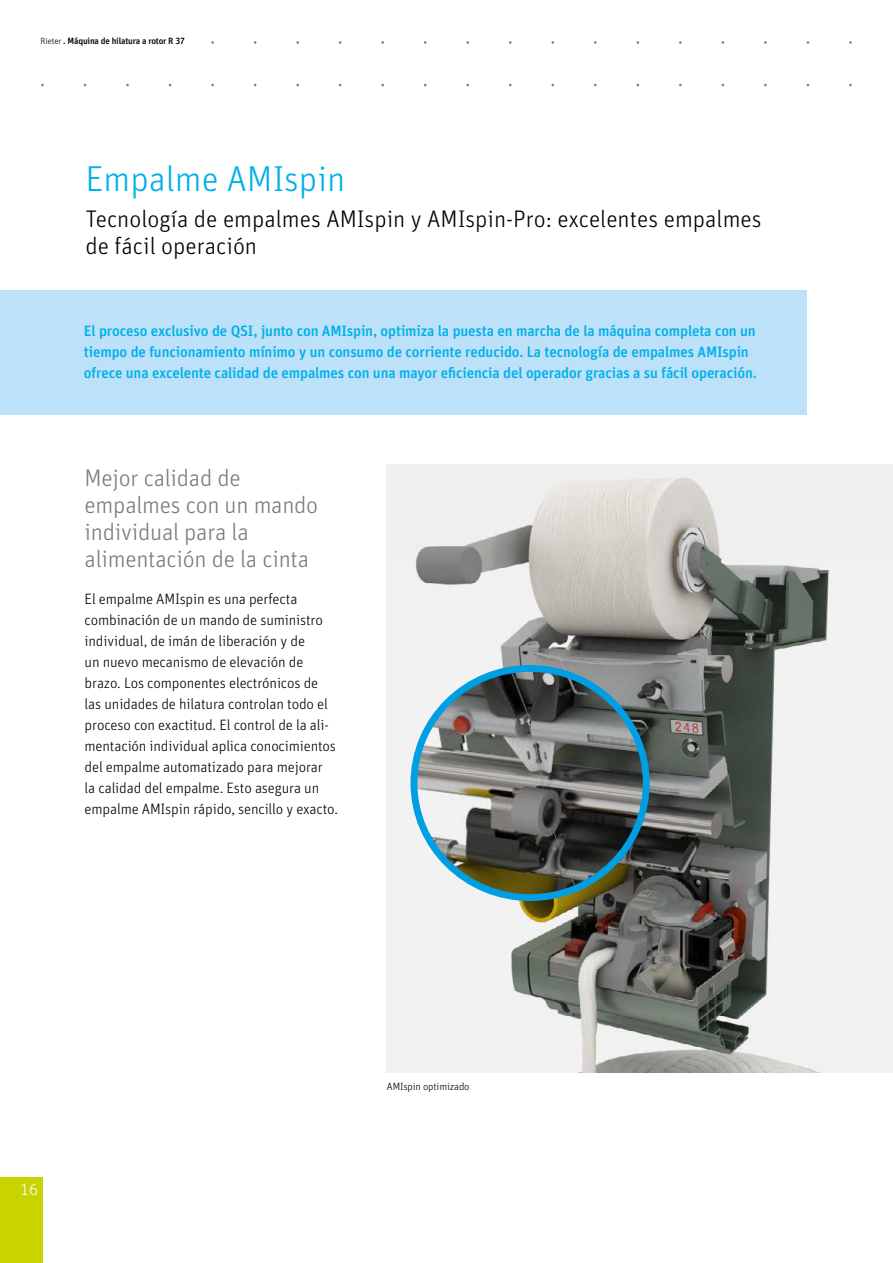
<style>
.page{position:relative;width:893px;height:1263px;background:#fff}
.page>*{position:absolute;margin:0;border:0;box-sizing:border-box;transform-origin:0 0}
.t1{font:300 36px "Unit Pro";color:#00b0e9}
.t2{font:300 24px/26.2px "Unit Pro";color:#000}
.t3{font:300 24px/27px "Unit Pro";letter-spacing:-.01em;color:#7c7b7b}
.t4{font:300 16.5px "Unit Pro";color:#fff}
.t5{font:300 15px/21px "Unit Pro";letter-spacing:-.01em;color:#000}
.t6{font:500 15px/21px "Unit Pro";letter-spacing:-.01em;color:#00b0e9}
.t7{font:300 10.5px "Unit Pro";letter-spacing:-.01em;color:#000}
.t8{font:500 9px "Unit Pro";letter-spacing:-.02em;color:#000}
.s1{font-weight:300}
</style>
<div class="page">
<img style="left:386px;top:464px;width:507px;height:609px">
<img style="left:414px;top:668px;width:232px;height:229px">
<div style="left:410px;top:665px;width:240px;height:236px;border:7px solid #009fe3;border-radius:50%"></div>
<div style="left:0;top:290px;width:806px;height:125px;background:#bce1f8"></div>
<div style="left:0;top:1178px;width:43px;height:85px;background:#c8d300"></div>
<p class="t8" style="left:41px;top:34px;width:146px"><span class="s1">Rieter</span> . Máquina de hilatura a rotor R 37</p>
<h1 class="t1" style="left:85px;top:153px;width:261px">Empalme AMIspin</h1>
<h2 class="t2" style="left:85px;top:205px;width:678px">Tecnología de empalmes AMIspin y AMIspin-Pro: excelentes empalmes de fácil operación</h2>
<p class="t6" style="left:84px;top:319px;width:674px">El proceso exclusivo de QSI, junto con AMIspin, optimiza la puesta en marcha de la máquina completa con un tiempo de funcionamiento mínimo y un consumo de corriente reducido. La tecnología de empalmes AMIspin ofrece una excelente calidad de empalmes con una mayor eficiencia del operador gracias a su fácil operación.</p>
<h2 class="t3" style="left:85px;top:463px;width:235px">Mejor calidad de empalmes con un mando individual para la alimentación de la cinta</h2>
<p class="t5" style="left:85px;top:588px;width:255px">El empalme AMIspin es una perfecta combinación de un mando de suministro individual, de imán de liberación y de<br>un nuevo mecanismo de elevación de brazo. Los componentes electrónicos de las unidades de hilatura controlan todo el proceso con exactitud. El control de la ali&shy;mentación individual aplica conocimientos del empalme automatizado para mejorar<br>la calidad del empalme. Esto asegura un empalme AMIspin rápido, sencillo y exacto.</p>
<p class="t4" style="left:20px;top:1178px;width:20px">16</p>
<p class="t7" style="left:387px;top:1079px;width:84px">AMIspin optimizado</p>
</div>
